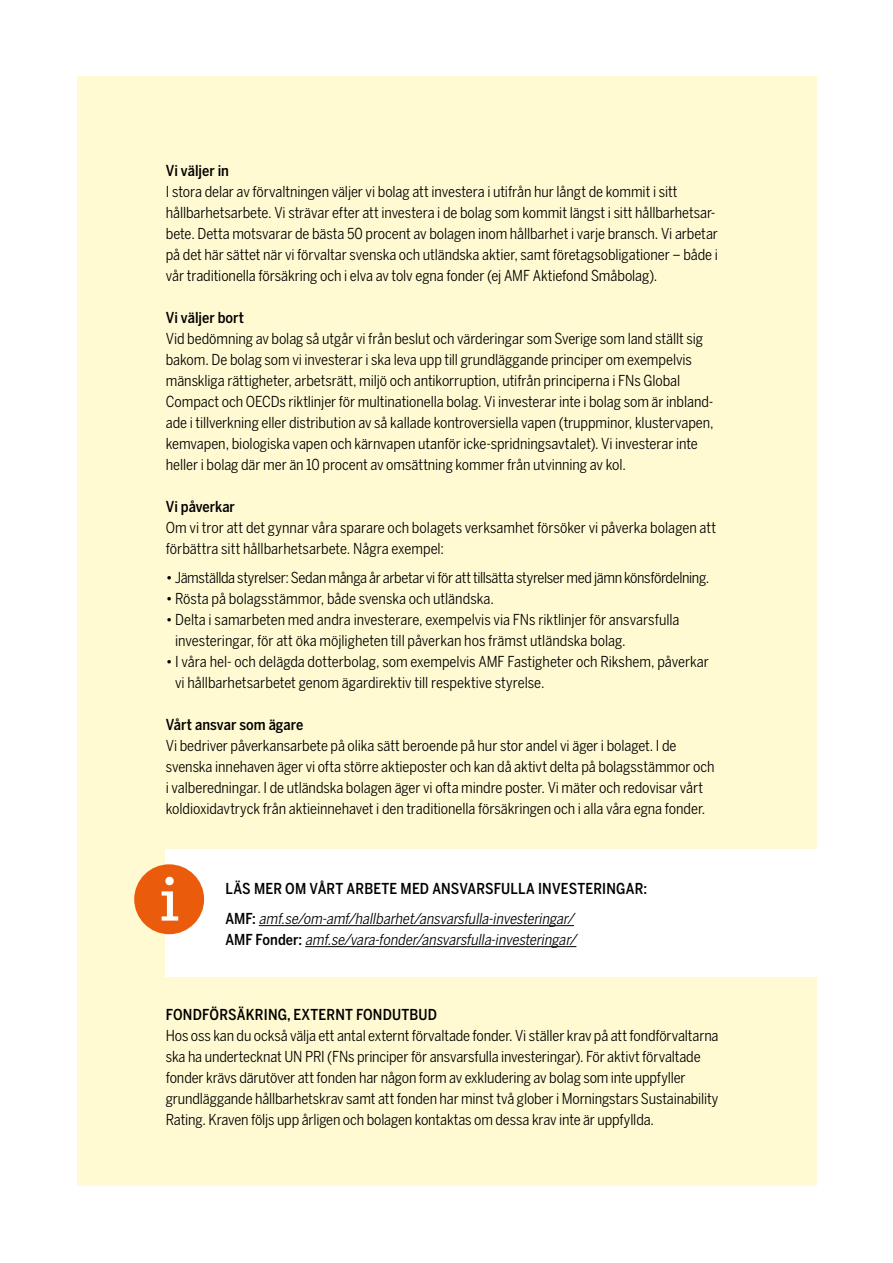
<style>
.page{position:relative;width:893px;height:1263px;background:#fff}
.page>*{position:absolute;margin:0;border:0;box-sizing:border-box;transform-origin:0 0}
.t1{font:500 63.75px "Sentinel";color:#fff}
.t2{font:15px/21px "Benton Sans AMF Cond";letter-spacing:-.005em;color:#000}
.t3{font:italic 15px/29.5px "Benton Sans AMF Cond";color:#000}
.t4{font:15px "Benton Sans AMF Cond";letter-spacing:-.025em;color:#000}
.t5{font:500 15px "Benton Sans AMF Cond";color:#000}
.s1{font-weight:500;font-style:normal}
</style>
<div class="page">
<div style="left:77px;top:77px;width:739px;height:1109px;background:#fffad2"></div>
<div style="left:166px;top:849px;width:673px;height:128px;background:#fff"></div>
<div style="left:134px;top:864px;width:70px;height:70px;background:#ea5b0b;border-radius:50%"></div>
<hr style="left:259px;top:925px;width:315px;height:1px;background:#000">
<hr style="left:305px;top:946px;width:271px;height:1px;background:#000">
<p class="t5" style="left:166px;top:161px;width:65px">Vi väljer in</p>
<p class="t2" style="left:166px;top:180px;width:554px">I stora delar av förvaltningen väljer vi bolag att investera i utifrån hur långt de kommit i sitt hållbarhetsarbete. Vi strävar efter att investera i de bolag som kommit längst i sitt hållbarhetsar&shy;bete. Detta motsvarar de bästa 50 procent av bolagen inom hållbarhet i varje bransch. Vi arbetar på det här sättet när vi förvaltar svenska och utländska aktier, samt företagsobligationer – både i vår traditionella försäkring och i elva av tolv egna fonder (ej AMF Aktiefond Småbolag).</p>
<p class="t5" style="left:166px;top:308px;width:80px">Vi väljer bort</p>
<p class="t2" style="left:166px;top:327px;width:549px">Vid bedömning av bolag så utgår vi från beslut och värderingar som Sverige som land ställt sig bakom. De bolag som vi investerar i ska leva upp till grundläggande principer om exempelvis mänskliga rättigheter, arbetsrätt, miljö och antikorruption, utifrån principerna i FNs Global Compact och OECDs riktlinjer för multinationella bolag. Vi investerar inte i bolag som är inbland&shy;ade i tillverkning eller distribution av så kallade kontroversiella vapen (truppminor, klustervapen, kemvapen, biologiska vapen och kärnvapen utanför icke-spridningsavtalet). Vi investerar inte heller i bolag där mer än 10 procent av omsättning kommer från utvinning av kol.</p>
<p class="t5" style="left:166px;top:497px;width:71px">Vi påverkar</p>
<p class="t2" style="left:166px;top:516px;width:552px">Om vi tror att det gynnar våra sparare och bolagets verksamhet försöker vi påverka bolagen att förbättra sitt hållbarhetsarbete. Några exempel:</p>
<p class="t4" style="left:166px;top:569px;width:545px">• Jämställda styrelser: Sedan många år arbetar vi för att tillsätta styrelser med jämn könsfördelning.</p>
<p class="t2" style="left:166px;top:588px;width:330px">• Rösta på bolagsstämmor, både svenska och utländska.</p>
<p class="t2" style="left:175px;top:609px;width:506px;text-indent:-9px">• Delta i samarbeten med andra investerare, exempelvis via FNs riktlinjer för ansvarsfulla investeringar, för att öka möjligheten till påverkan hos främst utländska bolag.</p>
<p class="t2" style="left:175px;top:651px;width:535px;text-indent:-9px">• I våra hel- och delägda dotterbolag, som exempelvis AMF Fastigheter och Rikshem, påverkar vi hållbarhetsarbetet genom ägardirektiv till respektive styrelse.</p>
<p class="t5" style="left:166px;top:716px;width:139px">Vårt ansvar som ägare</p>
<p class="t2" style="left:166px;top:735px;width:550px">Vi bedriver påverkansarbete på olika sätt beroende på hur stor andel vi äger i bolaget. I de svenska innehaven äger vi ofta större aktieposter och kan då aktivt delta på bolagsstämmor och i valberedningar. I de utländska bolagen äger vi ofta mindre poster. Vi mäter och redovisar vårt koldioxidavtryck från aktieinnehavet i den traditionella försäkringen och i alla våra egna fonder.</p>
<h1 class="t1" style="left:159px;top:851px;width:22px">i</h1>
<p class="t3" style="left:225px;top:874px;width:423px"><span class="s1">LÄS MER OM VÅRT ARBETE MED ANSVARSFULLA INVESTERINGAR:<br>AMF:</span> amf.se/om-amf/hallbarhet/ansvarsfulla-investeringar/</p>
<p class="t3" style="left:225px;top:924px;width:353px"><span class="s1">AMF Fonder:</span> amf.se/vara-fonder/ansvarsfulla-investeringar/</p>
<p class="t5" style="left:166px;top:1006px;width:273px">FONDFÖRSÄKRING, EXTERNT FONDUTBUD</p>
<p class="t2" style="left:166px;top:1025px;width:554px">Hos oss kan du också välja ett antal externt förvaltade fonder. Vi ställer krav på att fondförvaltarna ska ha undertecknat UN PRI (FNs principer för ansvarsfulla investeringar). För aktivt förvaltade fonder krävs därutöver att fonden har någon form av exkludering av bolag som inte uppfyller grundläggande hållbarhetskrav samt att fonden har minst två glober i Morningstars Sustainability Rating. Kraven följs upp årligen och bolagen kontaktas om dessa krav inte är uppfyllda.</p>
</div>
